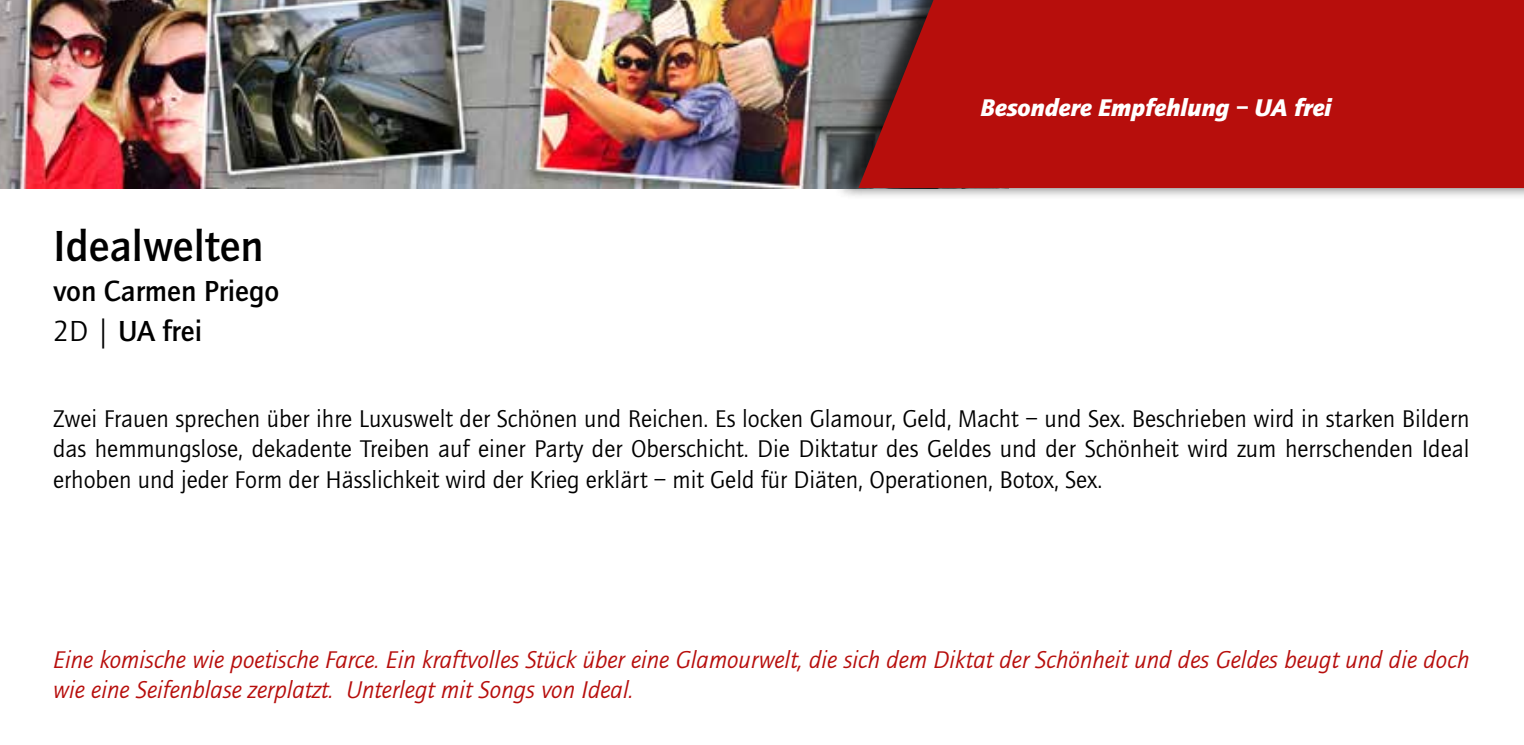
<style>
.page{position:relative;width:1524px;height:745px;background:#fff}
.page>*{position:absolute;margin:0;border:0;box-sizing:border-box;transform-origin:0 0}
.t1{font:500 45px "Quay Sans";color:#000}
.t2{font:500 30px/40px "Quay Sans";color:#000}
.t3{font:25px/30px "Quay Sans";color:#000;text-align:justify}
.t4{font:italic 25px/30px "Quay Sans";color:#b70e0c}
.t5{font:italic 900 25px "Quay Sans";color:#fff}
.s1{font-weight:400}
</style>
<div class="page">
<img style="left:0;top:0;width:832px;height:188px">
<div style="left:832px;top:0;width:692px;height:200px;background:#000;opacity:.75"></div>
<div style="left:858px;top:0;width:666px;height:188px;background:#b70e0c"></div>
<h1 class="t1" style="left:53px;top:220px;width:212px">Idealwelten</h1>
<p class="t2" style="left:53px;top:271px;width:228px">von Carmen Priego<br><span class="s1">2D |</span> UA frei</p>
<p class="t5" style="left:980px;top:93px;width:353px">Besondere Empfehlung – UA frei</p>
<p class="t3" style="left:53px;top:404px;width:1417px">Zwei Frauen sprechen über ihre Luxuswelt der Schönen und Reichen. Es locken Glamour, Geld, Macht – und Sex. Beschrieben wird in starken Bildern das hemmungslose, dekadente Treiben auf einer Party der Oberschicht. Die Diktatur des Geldes und der Schönheit wird zum herrschenden Ideal erhoben und jeder Form der Hässlichkeit wird der Krieg erklärt – mit Geld für Diäten, Operationen, Botox, Sex.</p>
<p class="t4" style="left:53px;top:644px;width:1417px">Eine komische wie poetische Farce. Ein kraftvolles Stück über eine Glamourwelt, die sich dem Diktat der Schönheit und des Geldes beugt und die doch wie eine Seifenblase zerplatzt. Unterlegt mit Songs von Ideal.</p>
</div>
